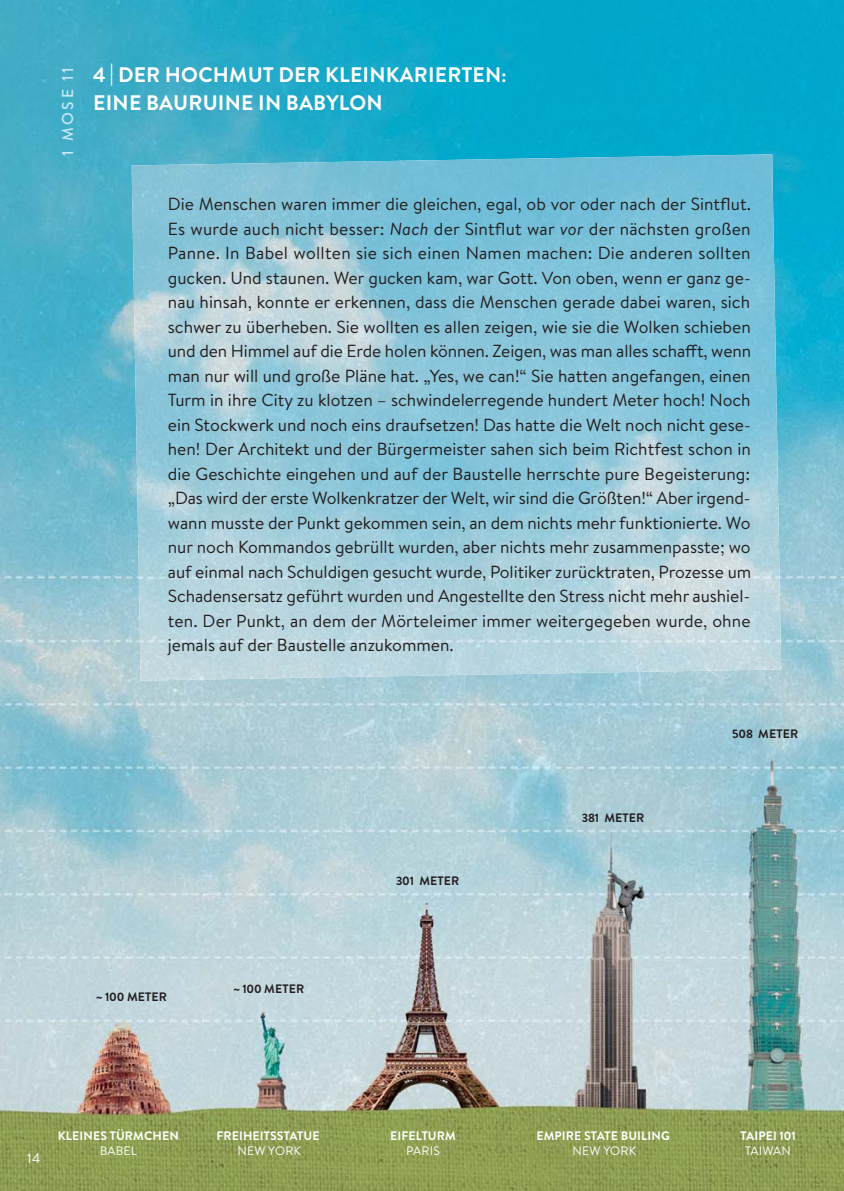
<style>
.page{position:relative;width:844px;height:1191px;background:#fff}
.page>*{position:absolute;margin:0;border:0;box-sizing:border-box;transform-origin:0 0}
.t1{font:700 21px/28px "Brandon Grotesque";letter-spacing:.01em;color:#fff}
.t2{font:17.5px/24.5px "Brandon Text";color:#231f20;text-align:justify}
.t3{font:500 15.75px "Brandon Text";letter-spacing:.165em;color:#c8eafa}
.t4{font:14px "Brandon Grotesque";color:#fff}
.t5{font:700 12.25px "Brandon Grotesque";letter-spacing:.01em;color:#fff}
.t6{font:700 12.25px "Brandon Grotesque";letter-spacing:.01em;color:#231f20}
.t7{font:12.25px "Brandon Grotesque";letter-spacing:.01em;color:#fff}
.s1{font-style:italic}
</style>
<div class="page">
<img style="left:0;top:0;width:843px;height:1191px">
<img style="left:132px;top:159px;width:353px;height:288px">
<img style="left:485px;top:154px;width:293px;height:351px">
<img style="left:136px;top:446px;width:350px;height:234px">
<img style="left:485px;top:505px;width:296px;height:169px">
<p class="t3" style="left:62px;top:155px;width:90px;rotate:-90deg">1 MOSE 11</p>
<p class="t1" style="left:93px;top:60px;width:415px">4 | DER HOCHMUT DER KLEINKARIERTEN:<br>EINE BAURUINE IN BABYLON</p>
<p class="t2" style="left:168px;top:194px;width:584px">Die Menschen waren immer die gleichen, egal, ob vor oder nach der Sintflut.<br>Es wurde auch nicht besser: <span class="s1">Nach</span> der Sintflut war <span class="s1">vor</span> der nächsten großen Panne. In Babel wollten sie sich einen Namen machen: Die anderen sollten gucken. Und staunen. Wer gucken kam, war Gott. Von oben, wenn er ganz ge&shy;nau hinsah, konnte er erkennen, dass die Menschen gerade dabei waren, sich schwer zu überheben. Sie wollten es allen zeigen, wie sie die Wolken schieben und den Himmel auf die Erde holen können. Zeigen, was man alles schafft, wenn man nur will und große Pläne hat. „Yes, we can!“ Sie hatten angefangen, einen Turm in ihre City zu klotzen – schwindelerregende hundert Meter hoch! Noch ein Stockwerk und noch eins draufsetzen! Das hatte die Welt noch nicht gese&shy;hen! Der Architekt und der Bürgermeister sahen sich beim Richtfest schon in die Geschichte eingehen und auf der Baustelle herrschte pure Begeisterung: „Das wird der erste Wolkenkratzer der Welt, wir sind die Größten!“ Aber irgend&shy;wann musste der Punkt gekommen sein, an dem nichts mehr funktionierte. Wo nur noch Kommandos gebrüllt wurden, aber nichts mehr zusammenpasste; wo auf einmal nach Schuldigen gesucht wurde, Politiker zurücktraten, Prozesse um Schadensersatz geführt wurden und Angestellte den Stress nicht mehr aushiel&shy;ten. Der Punkt, an dem der Mörteleimer immer weitergegeben wurde, ohne jemals auf der Baustelle anzukommen.</p>
<p class="t6" style="left:96px;top:989px;width:72px">~ 100 METER</p>
<p class="t6" style="left:233px;top:981px;width:72px">~ 100 METER</p>
<p class="t6" style="left:396px;top:874px;width:65px">301 METER</p>
<p class="t6" style="left:581px;top:811px;width:64px">381 METER</p>
<p class="t6" style="left:732px;top:726px;width:67px">508 METER</p>
<p class="t4" style="left:27px;top:1150px;width:14px">14</p>
<p class="t5" style="left:58px;top:1129px;width:123px">KLEINES TÜRMCHEN</p>
<p class="t7" style="left:100px;top:1143px;width:39px">BABEL</p>
<p class="t5" style="left:216px;top:1129px;width:105px">FREIHEITSSTATUE</p>
<p class="t7" style="left:237px;top:1143px;width:65px">NEW YORK</p>
<p class="t5" style="left:390px;top:1129px;width:67px">EIFELTURM</p>
<p class="t7" style="left:406px;top:1143px;width:35px">PARIS</p>
<p class="t5" style="left:536px;top:1129px;width:135px">EMPIRE STATE BUILING</p>
<p class="t7" style="left:572px;top:1143px;width:65px">NEW YORK</p>
<p class="t5" style="left:740px;top:1129px;width:57px">TAIPEI 101</p>
<p class="t7" style="left:744px;top:1143px;width:47px">TAIWAN</p>
</div>
